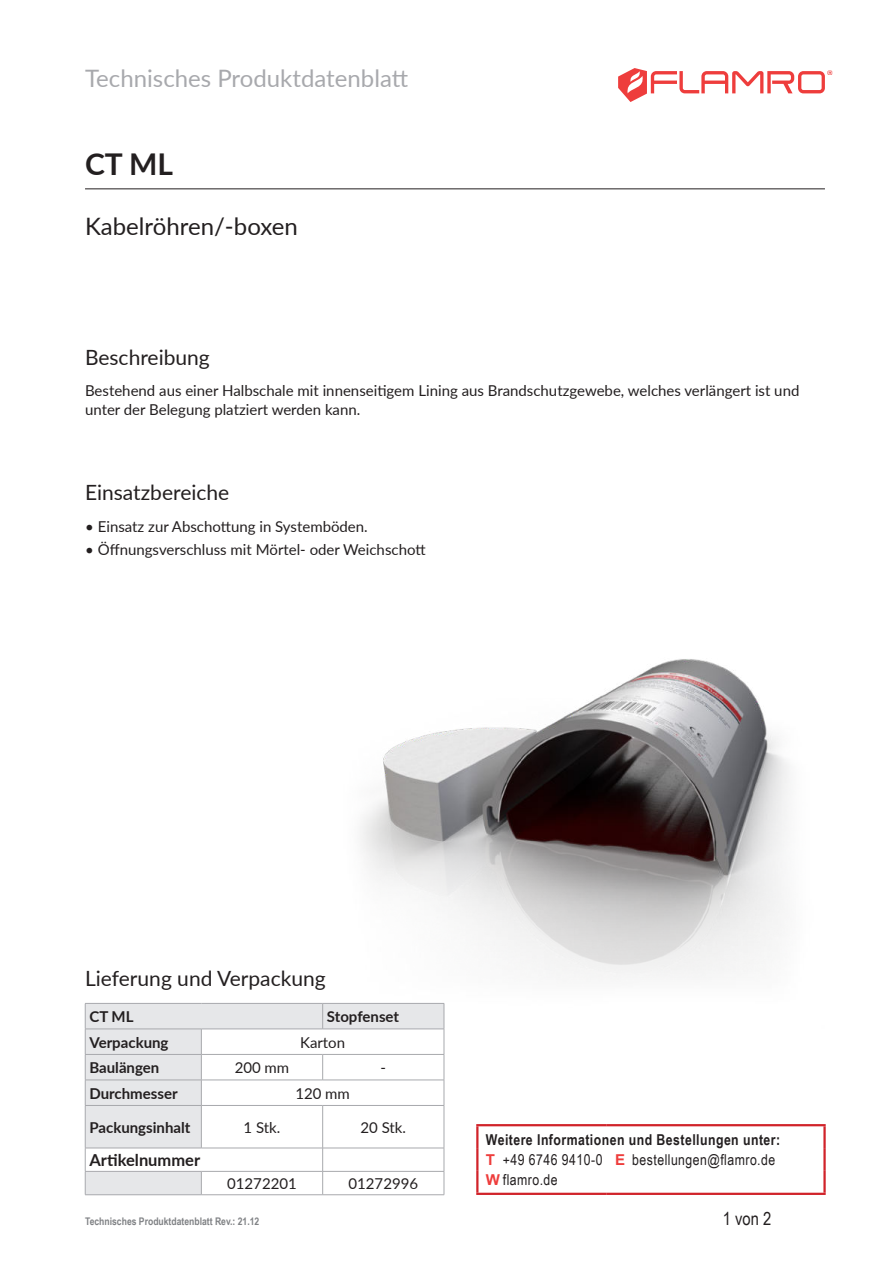
<style>
.page{position:relative;width:893px;height:1263px;background:#fff}
.page>*{position:absolute;margin:0;border:0;box-sizing:border-box;transform-origin:0 0}
.t1{font:700 30px "Lato";color:#231f20}
.t2{font:24px "Lato";color:#a8a9ad}
.t3{font:24px "Lato";color:#231f20}
.t4{font:21px "Lato";color:#231f20}
.t5{font:18px "Arial Narrow";color:#231f20}
.t6{font:700 16.5px "Lato";color:#231f20}
.t7{font:15px/19.5px "Lato";color:#231f20}
.t8{font:15px/20.4px "Arial Narrow";letter-spacing:.03em;color:#231f20}
.t9{font:700 15px "Lato";color:#231f20}
.t10{font:700 10.5px "Arial Narrow";color:#808285}
.s1{font-weight:700}
.s2{font-family:"Arial";font-weight:700;color:#ee3d3c}
</style>
<div class="page">
<img style="left:360px;top:659px;width:429px;height:318px">
<svg style="left:618px;top:68px;width:214px;height:34px"></svg>
<hr style="left:85px;top:188px;width:740px;height:1px;background:#231f20">
<div style="left:86px;top:1004px;width:358px;height:25px;background:#e6e7e9"></div>
<svg style="left:86px;top:1030px;width:358px;height:164px"></svg>
<svg style="left:322px;top:1004px;width:1px;height:25px"></svg>
<hr style="left:85px;top:1080px;width:116px;height:1px;background:#a8a9ad">
<svg style="left:322px;top:1055px;width:1px;height:25px"></svg>
<hr style="left:322px;top:1106px;width:1px;height:42px;background:#a8a9ad">
<hr style="left:323px;top:1148px;width:121px;height:1px;background:#a8a9ad">
<hr style="left:323px;top:1171px;width:121px;height:1px;background:#a8a9ad">
<hr style="left:85px;top:1003px;width:116px;height:1px;background:#a8a9ad">
<hr style="left:201px;top:1003px;width:122px;height:1px;background:#a8a9ad">
<hr style="left:323px;top:1003px;width:121px;height:1px;background:#a8a9ad">
<hr style="left:444px;top:1106px;width:1px;height:42px;background:#a8a9ad">
<svg style="left:444px;top:1148px;width:1px;height:46px"></svg>
<hr style="left:201px;top:1194px;width:122px;height:1px;background:#a8a9ad">
<hr style="left:323px;top:1194px;width:121px;height:1px;background:#a8a9ad">
<hr style="left:201px;top:1029px;width:122px;height:1px;background:#a8a9ad">
<hr style="left:323px;top:1029px;width:121px;height:1px;background:#a8a9ad">
<hr style="left:201px;top:1054px;width:122px;height:1px;background:#a8a9ad">
<hr style="left:323px;top:1054px;width:121px;height:1px;background:#a8a9ad">
<hr style="left:201px;top:1080px;width:122px;height:1px;background:#a8a9ad">
<hr style="left:323px;top:1080px;width:121px;height:1px;background:#a8a9ad">
<svg style="left:444px;top:1003px;width:1px;height:102px"></svg>
<hr style="left:201px;top:1105px;width:122px;height:1px;background:#a8a9ad">
<hr style="left:323px;top:1105px;width:121px;height:1px;background:#a8a9ad">
<hr style="left:85px;top:1148px;width:116px;height:1px;background:#a8a9ad">
<hr style="left:201px;top:1148px;width:122px;height:1px;background:#a8a9ad">
<svg style="left:322px;top:1148px;width:1px;height:46px"></svg>
<hr style="left:201px;top:1171px;width:122px;height:1px;background:#a8a9ad">
<hr style="left:85px;top:1171px;width:116px;height:1px;background:#a8a9ad">
<svg style="left:85px;top:1148px;width:1px;height:46px"></svg>
<svg style="left:201px;top:1171px;width:1px;height:23px"></svg>
<hr style="left:85px;top:1194px;width:116px;height:1px;background:#a8a9ad">
<hr style="left:85px;top:1105px;width:116px;height:1px;background:#a8a9ad">
<hr style="left:85px;top:1106px;width:1px;height:42px;background:#a8a9ad">
<svg style="left:201px;top:1030px;width:1px;height:75px"></svg>
<hr style="left:201px;top:1106px;width:1px;height:42px;background:#a8a9ad">
<hr style="left:85px;top:1029px;width:116px;height:1px;background:#a8a9ad">
<svg style="left:85px;top:1004px;width:1px;height:101px"></svg>
<hr style="left:85px;top:1054px;width:116px;height:1px;background:#a8a9ad">
<hr style="left:476px;top:1124px;width:131px;height:2px;background:#d1232a">
<hr style="left:476px;top:1126px;width:2px;height:23px;background:#d1232a">
<hr style="left:607px;top:1124px;width:219px;height:2px;background:#d1232a">
<hr style="left:823px;top:1126px;width:3px;height:23px;background:#d1232a">
<hr style="left:476px;top:1149px;width:2px;height:21px;background:#d1232a">
<hr style="left:823px;top:1149px;width:3px;height:21px;background:#d1232a">
<hr style="left:476px;top:1170px;width:2px;height:23px;background:#d1232a">
<hr style="left:823px;top:1170px;width:3px;height:23px;background:#d1232a">
<hr style="left:476px;top:1193px;width:131px;height:2px;background:#d1232a">
<hr style="left:607px;top:1193px;width:219px;height:2px;background:#d1232a">
<h2 class="t2" style="left:85px;top:61px;width:325px">Technisches Produktdatenblatt</h2>
<h1 class="t1" style="left:85px;top:142px;width:90px">CT ML</h1>
<h2 class="t3" style="left:85px;top:209px;width:214px">Kabelröhren/-boxen</h2>
<h3 class="t4" style="left:85px;top:349px;width:126px">Beschreibung</h3>
<p class="t7" style="left:85px;top:380px;width:716px">Bestehend aus einer Halbschale mit innenseitigem Lining aus Brandschutzgewebe, welches verlängert ist und unter der Belegung platziert werden kann.</p>
<h3 class="t4" style="left:85px;top:485px;width:146px">Einsatzbereiche</h3>
<p class="t7" style="left:85px;top:518px;width:284px">• Einsatz zur Abschottung in Systemböden.</p>
<p class="t7" style="left:85px;top:541px;width:342px">• Öffnungsverschluss mit Mörtel- oder Weichschott</p>
<h3 class="t4" style="left:85px;top:971px;width:242px">Lieferung und Verpackung</h3>
<p class="t9" style="left:89px;top:1006px;width:46px">CT ML</p>
<p class="t9" style="left:327px;top:1011px;width:74px">Stopfenset</p>
<p class="t9" style="left:89px;top:1036px;width:81px">Verpackung</p>
<p class="t7" style="left:300px;top:1034px;width:47px">Karton</p>
<p class="t9" style="left:89px;top:1057px;width:71px">Baulängen</p>
<p class="t7" style="left:235px;top:1059px;width:56px">200 mm</p>
<p class="t7" style="left:381px;top:1059px;width:7px">-</p>
<p class="t9" style="left:89px;top:1087px;width:90px">Durchmesser</p>
<p class="t7" style="left:295px;top:1085px;width:56px">120 mm</p>
<p class="t9" style="left:89px;top:1116px;width:102px">Packungsinhalt</p>
<p class="t7" style="left:244px;top:1119px;width:38px">1 Stk.</p>
<p class="t7" style="left:361px;top:1119px;width:47px">20 Stk.</p>
<p class="t6" style="left:89px;top:1148px;width:112px">Artikelnummer</p>
<p class="t7" style="left:227px;top:1175px;width:71px">01272201</p>
<p class="t7" style="left:349px;top:1175px;width:71px">01272996</p>
<p class="t10" style="left:85px;top:1217px;width:176px">Technisches Produktdatenblatt Rev.: 21.12</p>
<p class="t8" style="left:486px;top:1130px;width:296px"><span class="s1">Weitere Informationen und Bestellungen unter:<br></span><span class="s2">T</span> +49 6746 9410-0 <span class="s2">E</span> bestellungen@flamro.de<br><span class="s2">W</span> flamro.de</p>
<p class="t5" style="left:723px;top:1211px;width:50px">1 von 2</p>
</div>
